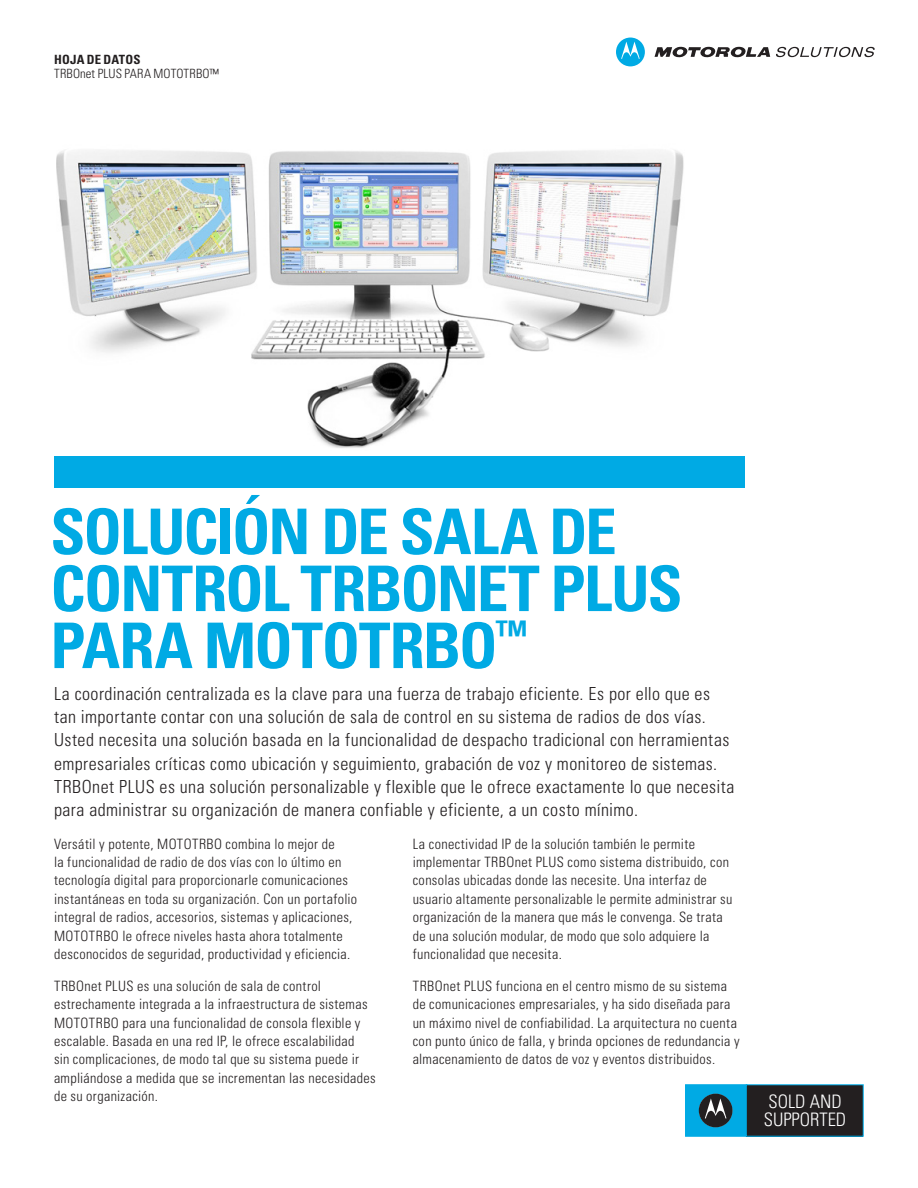
<style>
.page{position:relative;width:918px;height:1188px;background:#fff}
.page>*{position:absolute;margin:0;border:0;box-sizing:border-box;transform-origin:0 0}
.t1{font:700 condensed 63px/57px "Univers";letter-spacing:-.03em;color:#00aae4}
.t2{font:300 condensed 18.6px/18.1px "Univers";color:#fff}
.t3{font:300 condensed 18px/23.2px "Univers";letter-spacing:.02em;color:#231f20}
.t4{font:300 condensed 14.25px/18.3px "Univers";letter-spacing:.025em;color:#231f20}
.t5{font:300 condensed 12.75px/14.2px "Univers";letter-spacing:.005em;color:#231f20}
.s1{font-weight:700}
</style>
<div class="page">
<div style="left:54px;top:456px;width:690px;height:32px;background:#00aae4"></div>
<div style="left:685px;top:1084px;width:62px;height:53px;background:#00aae4;border:1px solid #00aae4"></div>
<div style="left:746px;top:1085px;width:117px;height:51px;background:#231f20"></div>
<div style="left:746px;top:1084px;width:118px;height:53px;border:1px solid #00aae4"></div>
<svg style="left:699px;top:1094px;width:34px;height:33px"></svg>
<img style="left:56px;top:150px;width:628px;height:298px">
<svg style="left:655px;top:47px;width:115px;height:11px"></svg>
<svg style="left:616px;top:38px;width:29px;height:28px"></svg>
<svg style="left:776px;top:47px;width:99px;height:10px"></svg>
<p class="t5" style="left:54px;top:53px;width:166px"><span class="s1">HOJA DE DATOS<br></span>TRBOnet PLUS PARA MOTOTRBO™</p>
<p class="t1" style="left:50px;top:503px;width:634px">SOLUCIÓN DE SALA DE<br>CONTROL TRBONET PLUS<br>PARA MOTOTRBO<sup>™</sup></p>
<p class="t3" style="left:54px;top:682px;width:682px">La coordinación centralizada es la clave para una fuerza de trabajo eficiente. Es por ello que es tan importante contar con una solución de sala de control en su sistema de radios de dos vías.<br>Usted necesita una solución basada en la funcionalidad de despacho tradicional con herramientas empresariales críticas como ubicación y seguimiento, grabación de voz y monitoreo de sistemas.<br>TRBOnet PLUS es una solución personalizable y flexible que le ofrece exactamente lo que necesita para administrar su organización de manera confiable y eficiente, a un costo mínimo.</p>
<p class="t4" style="left:54px;top:835px;width:305px">Versátil y potente, MOTOTRBO combina lo mejor de<br>la funcionalidad de radio de dos vías con lo último en tecnología digital para proporcionarle comunicaciones instantáneas en toda su organización. Con un portafolio integral de radios, accesorios, sistemas y aplicaciones, MOTOTRBO le ofrece niveles hasta ahora totalmente desconocidos de seguridad, productividad y eficiencia.</p>
<p class="t4" style="left:54px;top:977px;width:323px">TRBOnet PLUS es una solución de sala de control estrechamente integrada a la infraestructura de sistemas MOTOTRBO para una funcionalidad de consola flexible y escalable. Basada en una red IP, le ofrece escalabilidad<br>sin complicaciones, de modo tal que su sistema puede ir ampliándose a medida que se incrementan las necesidades de su organización.</p>
<p class="t4" style="left:413px;top:835px;width:321px">La conectividad IP de la solución también le permite implementar TRBOnet PLUS como sistema distribuido, con consolas ubicadas donde las necesite. Una interfaz de usuario altamente personalizable le permite administrar su organización de la manera que más le convenga. Se trata de una solución modular, de modo que solo adquiere la funcionalidad que necesita.</p>
<p class="t4" style="left:413px;top:977px;width:328px">TRBOnet PLUS funciona en el centro mismo de su sistema de comunicaciones empresariales, y ha sido diseñada para un máximo nivel de confiabilidad. La arquitectura no cuenta con punto único de falla, y brinda opciones de redundancia y almacenamiento de datos de voz y eventos distribuidos.</p>
<h2 class="t2" style="left:764px;top:1093px;width:84px">SOLD AND<br>SUPPORTED</h2>
</div>
